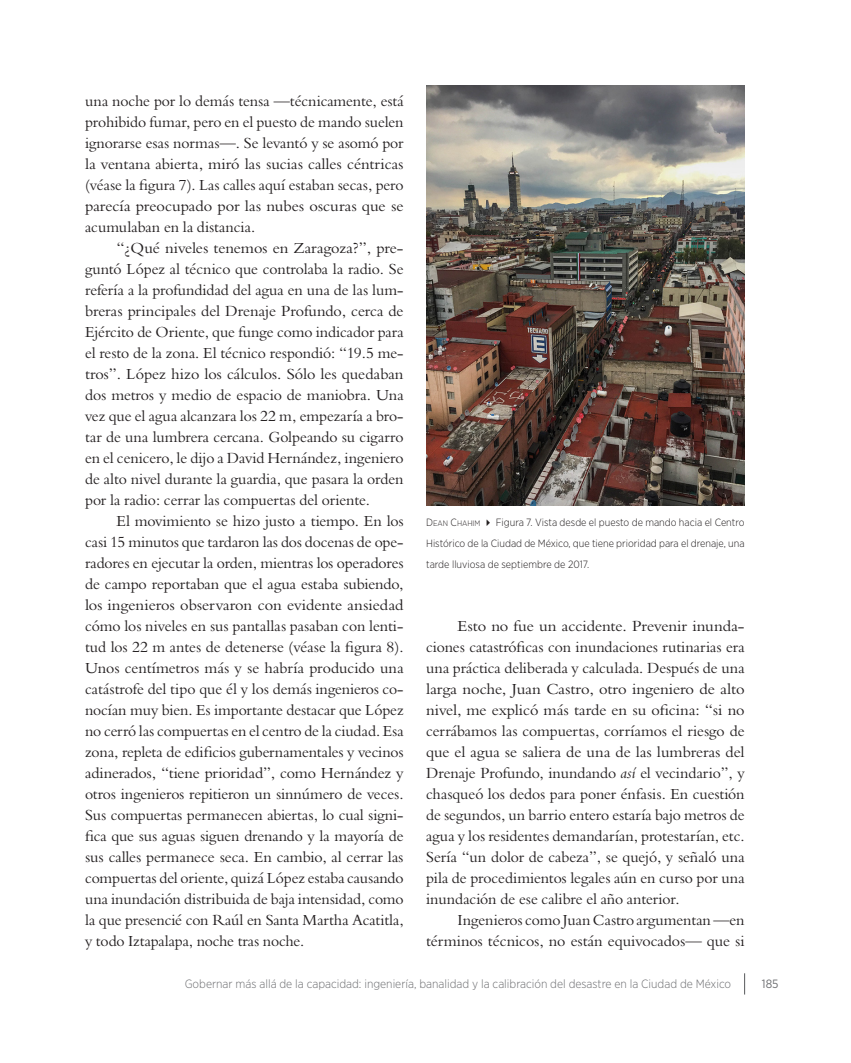
<style>
.page{position:relative;width:851px;height:1063px;background:#fff}
.page>*{position:absolute;margin:0;border:0;box-sizing:border-box;transform-origin:0 0}
.TEXTO_GENERAL{font:15px/21px "Bergamo Std";color:#231f20;text-align:justify}
.TEXTO_GENERAL-2{font:15px/21px "Bergamo Std";color:#231f20;text-align:justify;scale:1.05 1}
.TEXTO_GENERAL-3{font:15px/21px "Bergamo Std";color:#231f20;text-align:justify;scale:1.04 1}
.t1{font:300 12px "Gotham Narrow";color:#6c6d70}
.t2{font:12px "Gotham Narrow";color:#6c6d70}
.FOTO_PIE_-_horizonta{font:300 10.5px/21px "Gotham Narrow";color:#231f20;text-align:justify}
.s1{font-style:inherit}
.s2{font-size:7.8px}
.s3{font-style:italic}
</style>
<div class="page">
<svg style="left:744px;top:973px;width:1px;height:22px"></svg>
<img style="left:426px;top:85px;width:318px;height:420px">
<p class="TEXTO_GENERAL" style="left:85px;top:91px;width:320px">una noche por lo demás tensa —técnicamente, está prohibido fumar, pero en el puesto de mando suelen ignorarse esas normas—. Se levantó y se asomó por la ventana abierta, miró las sucias calles céntricas (véase la figura 7). Las calles aquí estaban secas, pero parecía preocupado por las nubes oscuras que se acumulaban en la distancia.</p>
<p class="TEXTO_GENERAL-3" style="left:85px;top:238px;width:308px;text-indent:32px">“¿Qué niveles tenemos en Zaragoza?”, pre&shy;guntó López al técnico que controlaba la radio. Se refería a la profundidad del agua en una de las lum&shy;breras principales del Drenaje Profundo, cerca de Ejército de Oriente, que funge como indicador para el resto de la zona. El técnico respondió: “19.5 me&shy;tros”. López hizo los cálculos. Sólo les quedaban dos metros y medio de espacio de maniobra. Una vez que el agua alcanzara los 22 m, empezaría a bro&shy;tar de una lumbrera cercana. Golpeando su cigarro en el cenicero, le dijo a David Hernández, ingeniero de alto nivel durante la guardia, que pasara la orden por la radio: cerrar las compuertas del oriente.</p>
<p class="TEXTO_GENERAL" style="left:85px;top:511px;width:320px;text-indent:32px">El movimiento se hizo justo a tiempo. En los casi 15 minutos que tardaron las dos docenas de ope&shy;radores en ejecutar la orden, mientras los operadores de campo reportaban que el agua estaba subiendo, los ingenieros observaron con evidente ansiedad cómo los niveles en sus pantallas pasaban con lenti&shy;tud los 22 m antes de detenerse (véase la figura 8).<br>Unos centímetros más y se habría producido una catástrofe del tipo que él y los demás ingenieros co&shy;nocían muy bien. Es importante destacar que López no cerró las compuertas en el centro de la ciudad. Esa zona, repleta de edificios gubernamentales y vecinos adinerados, “tiene prioridad”, como Hernández y otros ingenieros repitieron un sinnúmero de veces.<br>Sus compuertas permanecen abiertas, lo cual signi&shy;fica que sus aguas siguen drenando y la mayoría de sus calles permanece seca. En cambio, al cerrar las compuertas del oriente, quizá López estaba causando una inundación distribuida de baja intensidad, como la que presencié con Raúl en Santa Martha Acatitla, y todo Iztapalapa, noche tras noche.</p>
<p class="FOTO_PIE_-_horizonta" style="left:426px;top:512px;width:320px"><span class="s1">D</span><span class="s2">EAN</span> <span class="s1">C</span><span class="s2">HAHIM</span> ✔ Figura 7. Vista desde el puesto de mando hacia el Centro Histórico de la Ciudad de México, que tiene prioridad para el drenaje, una tarde lluviosa de septiembre de 2017.</p>
<p class="TEXTO_GENERAL-2" style="left:426px;top:616px;width:305px;text-indent:32px">Esto no fue un accidente. Prevenir inunda&shy;ciones catastróficas con inundaciones rutinarias era una práctica deliberada y calculada. Después de una larga noche, Juan Castro, otro ingeniero de alto nivel, me explicó más tarde en su oficina: “si no cerrábamos las compuertas, corríamos el riesgo de que el agua se saliera de una de las lumbreras del Drenaje Profundo, inundando <span class="s3">así</span> el vecindario”, y chasqueó los dedos para poner énfasis. En cuestión de segundos, un barrio entero estaría bajo metros de agua y los residentes demandarían, protestarían, etc.<br>Sería “un dolor de cabeza”, se quejó, y señaló una pila de procedimientos legales aún en curso por una inundación de ese calibre el año anterior.</p>
<p class="TEXTO_GENERAL" style="left:426px;top:910px;width:320px;text-align:right">Ingenieros como Juan Castro argumentan —en términos técnicos, no están equivocados— que si</p>
<p class="t1" style="left:185px;top:976px;width:548px">Gobernar más allá de la capacidad: ingeniería, banalidad y la calibración del desastre en la Ciudad de México</p>
<p class="t2" style="left:761px;top:976px;width:18px">185</p>
</div>
